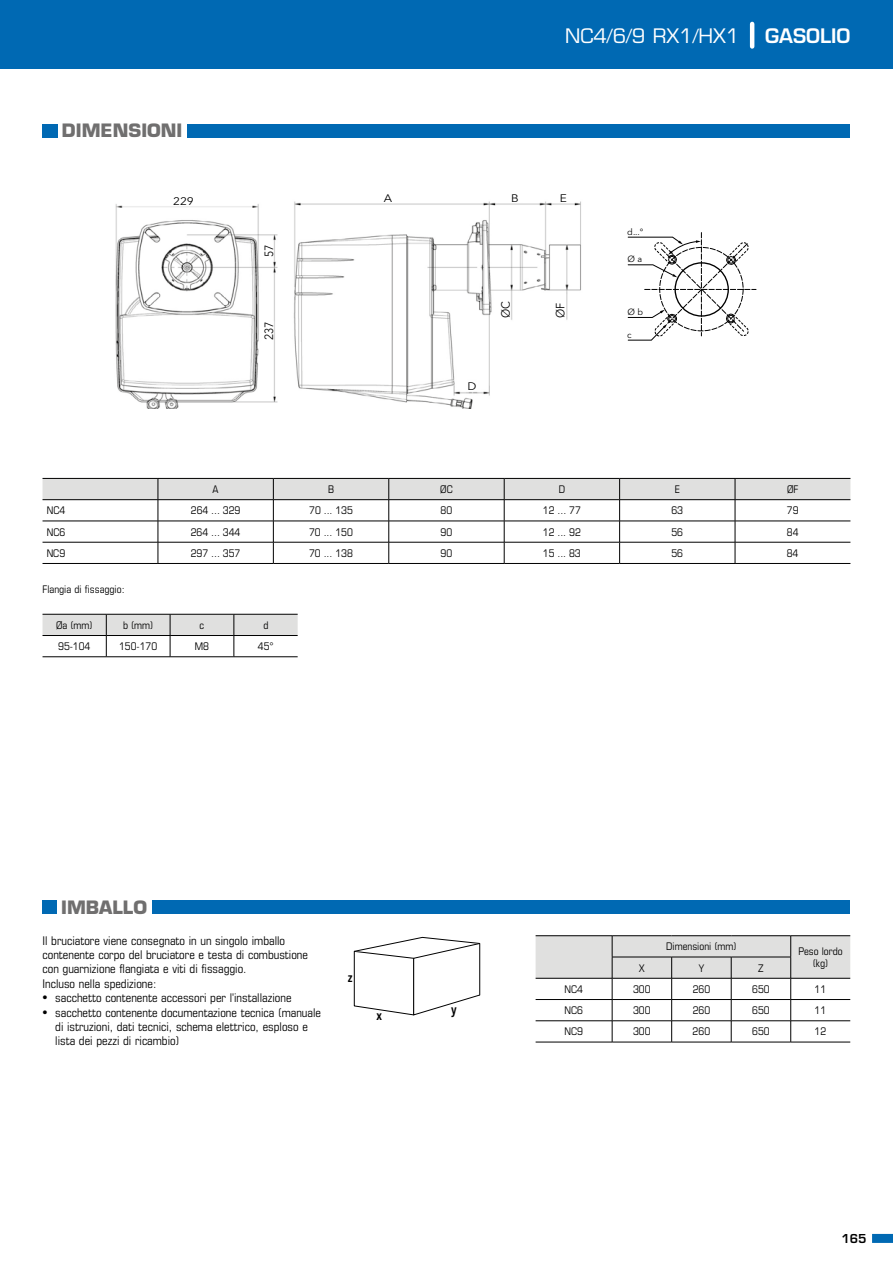
<style>
.page{position:relative;width:893px;height:1263px;background:#fff}
.page>*{position:absolute;margin:0;border:0;box-sizing:border-box;transform-origin:0 0}
.t1{font:19.5px "Eurostile LT Std";color:#fff}
.t2{font:600 19.5px "Eurostile LT Std";color:#fff}
.t3{font:700 18px "Eurostile LT Std";color:#706f6f}
.t4{font:600 condensed 13.05px "Avenir Next LT Pro";color:#000}
.t5{font:condensed 12px/14.4px "Eurostile LT Std";color:#000}
.t6{font:12px "Avenir Next LT Pro";color:#000;scale:.91 1}
.t7{font:600 12px "Eurostile LT Std";color:#000}
.t8{font:10.95px "Avenir Next LT Pro";color:#000;scale:1.1 1}
.t9{font:condensed 10.5px/12.6px "Eurostile LT Std";color:#000;text-align:center}
.t10{font:8.85px "Avenir Next LT Pro";color:#000}
.s1{font-stretch:condensed}
.s2{font-family:"Myriad Pro";font-stretch:normal;font-size:18px}
</style>
<div class="page">
<div style="left:0;top:0;width:893px;height:68px;background:#0069b3"></div>
<div style="left:872px;top:1234px;width:21px;height:9px;background:#0069b3"></div>
<hr style="left:750px;top:24px;width:4px;height:22px;background:#fff">
<div style="left:43px;top:900px;width:807px;height:14px;background:#0069b3"></div>
<div style="left:57px;top:895px;width:94px;height:23px;background:#fff"></div>
<div style="left:43px;top:124px;width:807px;height:13px;background:#0069b3"></div>
<div style="left:58px;top:120px;width:129px;height:21px;background:#fff"></div>
<img style="left:115px;top:201px;width:466px;height:208px">
<hr style="left:536px;top:935px;width:76px;height:1px;background:#000">
<hr style="left:612px;top:935px;width:60px;height:1px;background:#000">
<hr style="left:672px;top:935px;width:59px;height:1px;background:#000">
<hr style="left:731px;top:935px;width:60px;height:1px;background:#000">
<hr style="left:791px;top:935px;width:59px;height:1px;background:#000">
<hr style="left:612px;top:1042px;width:60px;height:1px;background:#000">
<hr style="left:672px;top:1042px;width:59px;height:1px;background:#000">
<hr style="left:731px;top:1042px;width:60px;height:1px;background:#000">
<hr style="left:791px;top:1042px;width:59px;height:1px;background:#000">
<svg style="left:536px;top:936px;width:314px;height:106px"></svg>
<hr style="left:536px;top:1042px;width:76px;height:1px;background:#000">
<svg style="left:43px;top:478px;width:807px;height:85px"></svg>
<hr style="left:43px;top:563px;width:115px;height:1px;background:#000">
<hr style="left:158px;top:563px;width:115px;height:1px;background:#000">
<hr style="left:273px;top:563px;width:116px;height:1px;background:#000">
<hr style="left:389px;top:563px;width:115px;height:1px;background:#000">
<hr style="left:504px;top:563px;width:116px;height:1px;background:#000">
<hr style="left:620px;top:563px;width:115px;height:1px;background:#000">
<hr style="left:735px;top:563px;width:115px;height:1px;background:#000">
<svg style="left:628px;top:233px;width:128px;height:108px"></svg>
<svg style="left:43px;top:614px;width:255px;height:43px"></svg>
<svg style="left:354px;top:937px;width:126px;height:78px"></svg>
<hr style="left:479px;top:943px;width:1px;height:52px;background:#000">
<h2 class="t3" style="left:62px;top:120px;width:122px">DIMENSIONI</h2>
<p class="t8" style="left:173px;top:195px;width:20px">229</p>
<p class="t6" style="left:262px;top:257px;width:15px;rotate:-90deg">57</p>
<p class="t6" style="left:262px;top:340px;width:22px;rotate:-90deg">237</p>
<h1 class="t1" style="left:565px;top:24px;width:175px">NC4<span class="s1">/</span>6<span class="s1">/</span>9 RX1<span class="s1">/</span>HX1</h1>
<h1 class="t2" style="left:765px;top:23px;width:87px">GASOLIO</h1>
<p class="t8" style="left:384px;top:192px;width:9px">A</p>
<p class="t8" style="left:511px;top:192px;width:8px">B</p>
<p class="t8" style="left:560px;top:192px;width:8px">E</p>
<p class="t6" style="left:498px;top:318px;width:20px;rotate:-90deg">ØC</p>
<p class="t6" style="left:553px;top:318px;width:18px;rotate:-90deg">ØF</p>
<p class="t8" style="left:467px;top:379px;width:10px">D</p>
<p class="t10" style="left:627px;top:227px;width:18px">d...°</p>
<p class="t10" style="left:628px;top:254px;width:16px">Ø a</p>
<p class="t10" style="left:628px;top:307px;width:17px">Ø b</p>
<p class="t10" style="left:627px;top:330px;width:6px">c</p>
<p class="t9" style="left:213px;top:483px;width:8px">A</p>
<p class="t9" style="left:328px;top:483px;width:8px">B</p>
<p class="t9" style="left:440px;top:483px;width:14px">ØC</p>
<p class="t9" style="left:559px;top:483px;width:8px">D</p>
<p class="t9" style="left:675px;top:483px;width:7px">E</p>
<p class="t9" style="left:787px;top:483px;width:13px">ØF</p>
<p class="t9" style="left:47px;top:504px;width:20px">NC4</p>
<p class="t9" style="left:191px;top:504px;width:51px">264 ... 329</p>
<p class="t9" style="left:309px;top:504px;width:45px">70 ... 135</p>
<p class="t9" style="left:441px;top:504px;width:13px">80</p>
<p class="t9" style="left:543px;top:504px;width:39px">12 ... 77</p>
<p class="t9" style="left:671px;top:504px;width:13px">63</p>
<p class="t9" style="left:787px;top:504px;width:13px">79</p>
<p class="t9" style="left:47px;top:525px;width:20px">NC6</p>
<p class="t9" style="left:191px;top:525px;width:51px">264 ... 344</p>
<p class="t9" style="left:309px;top:525px;width:45px">70 ... 150</p>
<p class="t9" style="left:441px;top:525px;width:13px">90</p>
<p class="t9" style="left:543px;top:525px;width:39px">12 ... 92</p>
<p class="t9" style="left:671px;top:525px;width:13px">56</p>
<p class="t9" style="left:787px;top:525px;width:13px">84</p>
<p class="t9" style="left:47px;top:546px;width:20px">NC9</p>
<p class="t9" style="left:191px;top:546px;width:51px">297 ... 357</p>
<p class="t9" style="left:309px;top:546px;width:45px">70 ... 138</p>
<p class="t9" style="left:441px;top:546px;width:13px">90</p>
<p class="t9" style="left:543px;top:546px;width:39px">15 ... 83</p>
<p class="t9" style="left:671px;top:546px;width:13px">56</p>
<p class="t9" style="left:787px;top:546px;width:13px">84</p>
<p class="t9" style="left:43px;top:582px;width:84px">Flangia di fissaggio:</p>
<p class="t9" style="left:56px;top:619px;width:38px">Øa (mm)</p>
<p class="t9" style="left:123px;top:619px;width:32px">b (mm)</p>
<p class="t9" style="left:200px;top:619px;width:6px">c</p>
<p class="t9" style="left:263px;top:619px;width:7px">d</p>
<p class="t9" style="left:58px;top:640px;width:34px">95-104</p>
<p class="t9" style="left:119px;top:640px;width:40px">150-170</p>
<p class="t9" style="left:195px;top:640px;width:16px">M8</p>
<p class="t9" style="left:258px;top:640px;width:17px">45°</p>
<h2 class="t3" style="left:61px;top:896px;width:87px">IMBALLO</h2>
<p class="t5" style="left:43px;top:933px;width:267px">Il bruciatore viene consegnato in un singolo imballo contenente corpo del bruciatore e testa di combustione con guarnizione flangiata e viti di fissaggio.<br>Incluso nella spedizione:</p>
<p class="t5" style="left:43px;top:990px;width:251px"><span class="s2">•</span> sacchetto contenente accessori per l'installazione</p>
<p class="t5" style="left:55px;top:1005px;width:267px;text-indent:-13px"><span class="s2">•</span> sacchetto contenente documentazione tecnica (manuale di istruzioni, dati tecnici, schema elettrico, esploso e lista dei pezzi di ricambio)</p>
<p class="t4" style="left:348px;top:969px;width:6px">z</p>
<p class="t4" style="left:376px;top:1007px;width:7px">x</p>
<p class="t4" style="left:451px;top:1001px;width:7px">y</p>
<p class="t9" style="left:666px;top:940px;width:72px">Dimensioni (mm)</p>
<p class="t9" style="left:639px;top:961px;width:8px">X</p>
<p class="t9" style="left:699px;top:961px;width:7px">Y</p>
<p class="t9" style="left:758px;top:961px;width:7px">Z</p>
<p class="t9" style="left:798px;top:944px;width:46px">Peso lordo (kg)</p>
<p class="t9" style="left:565px;top:982px;width:20px">NC4</p>
<p class="t9" style="left:633px;top:982px;width:19px">300</p>
<p class="t9" style="left:693px;top:982px;width:19px">260</p>
<p class="t9" style="left:752px;top:982px;width:19px">650</p>
<p class="t9" style="left:815px;top:982px;width:13px">11</p>
<p class="t9" style="left:565px;top:1004px;width:20px">NC6</p>
<p class="t9" style="left:633px;top:1004px;width:19px">300</p>
<p class="t9" style="left:693px;top:1004px;width:19px">260</p>
<p class="t9" style="left:752px;top:1004px;width:19px">650</p>
<p class="t9" style="left:815px;top:1004px;width:13px">11</p>
<p class="t9" style="left:565px;top:1025px;width:20px">NC9</p>
<p class="t9" style="left:633px;top:1025px;width:19px">300</p>
<p class="t9" style="left:693px;top:1025px;width:19px">260</p>
<p class="t9" style="left:752px;top:1025px;width:19px">650</p>
<p class="t9" style="left:815px;top:1025px;width:13px">12</p>
<p class="t7" style="left:841px;top:1231px;width:27px">165</p>
</div>
